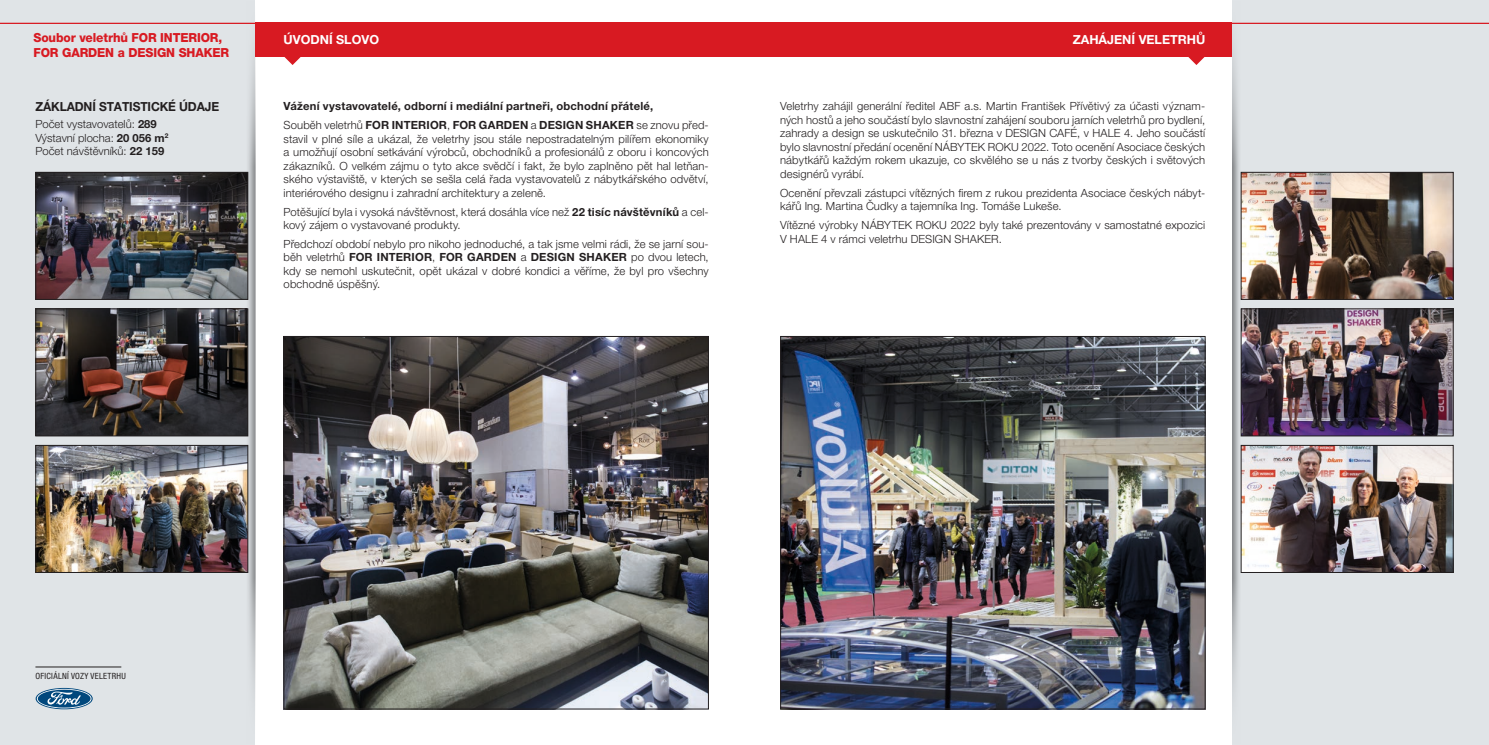
<style>
.page{position:relative;width:1489px;height:745px;background:#fff}
.page>*{position:absolute;margin:0;border:0;box-sizing:border-box;transform-origin:0 0}
.t1{font:800 12.5px "Helvetica Neue LT Pro";letter-spacing:-.01em;color:#d81a22;scale:.96 1}
.t2{font:700 12.5px "Helvetica Neue LT Pro";color:#fff}
.t3{font:700 12.5px "Helvetica Neue LT Pro";letter-spacing:-.01em;color:#231f20;scale:.96 1}
.t4{font:300 11.25px/13.5px "Helvetica Neue LT Pro";letter-spacing:.01em;color:#231f20}
.t5{font:700 11.25px/18.8px "Helvetica Neue LT Pro";letter-spacing:.02em;color:#231f20}
.t6{font:condensed 8.62px "Helvetica Neue LT Pro";letter-spacing:.035em;color:#231f20}
.s1{font-weight:700}
.s2{font-weight:300}
</style>
<div class="page">
<div style="left:233px;top:0;width:24px;height:744px;background:#020203;opacity:.45"></div>
<div style="left:1230px;top:0;width:24px;height:744px;background:#020203;opacity:.45"></div>
<div style="left:1245px;top:0;width:243px;height:744px;background:#e0e4e7"></div>
<div style="left:0;top:0;width:239px;height:744px;background:#e0e4e7"></div>
<div style="left:255px;top:23px;width:490px;height:34px;background:#d81a22"></div>
<div style="left:744px;top:23px;width:488px;height:34px;background:#d81a22"></div>
<hr style="left:0;top:23px;width:745px;height:1px;background:#d81a22">
<hr style="left:744px;top:23px;width:744px;height:1px;background:#d81a22">
<svg style="left:284px;top:57px;width:17px;height:8px"></svg>
<svg style="left:1188px;top:57px;width:17px;height:8px"></svg>
<img style="left:37px;top:447px;width:209px;height:123px">
<div style="left:35px;top:445px;width:213px;height:127px;border:1px solid #231f20"></div>
<img style="left:37px;top:310px;width:209px;height:124px">
<div style="left:35px;top:308px;width:213px;height:128px;border:1px solid #231f20"></div>
<img style="left:37px;top:174px;width:209px;height:123px">
<div style="left:35px;top:172px;width:213px;height:127px;border:1px solid #231f20"></div>
<img style="left:285px;top:338px;width:421px;height:368px">
<div style="left:283px;top:336px;width:425px;height:372px;border:1px solid #231f20"></div>
<img style="left:782px;top:338px;width:421px;height:368px">
<div style="left:780px;top:336px;width:425px;height:372px;border:1px solid #231f20"></div>
<div style="left:30px;top:659px;width:97px;height:14px;background:#fff;opacity:.2"></div>
<hr style="left:35px;top:666px;width:86px;height:1px;background:#231f20">
<svg style="left:36px;top:687px;width:57px;height:21px"></svg>
<img style="left:1242px;top:447px;width:209px;height:123px">
<div style="left:1240px;top:445px;width:213px;height:127px;border:1px solid #231f20"></div>
<img style="left:1242px;top:310px;width:209px;height:124px">
<div style="left:1240px;top:308px;width:213px;height:128px;border:1px solid #231f20"></div>
<img style="left:1242px;top:174px;width:209px;height:123px">
<div style="left:1240px;top:172px;width:213px;height:127px;border:1px solid #231f20"></div>
<p class="t1" style="left:33px;top:30px;width:198px">Soubor veletrhů FOR INTERIOR,</p>
<p class="t2" style="left:283px;top:32px;width:97px">ÚVODNÍ SLOVO</p>
<p class="t2" style="left:1072px;top:32px;width:134px">ZAHÁJENÍ VELETRHŮ</p>
<p class="t1" style="left:33px;top:45px;width:205px">FOR GARDEN a DESIGN SHAKER</p>
<p class="t3" style="left:35px;top:99px;width:193px">ZÁKLADNÍ STATISTICKÉ ÚDAJE</p>
<p class="t4" style="left:35px;top:117px;width:134px">Počet vystavovatelů: <span class="s1">289<br></span>Výstavní plocha: <span class="s1">20 056 m</span><sup>2<br></sup>Počet návštěvníků: <span class="s1">22 159</span></p>
<p class="t5" style="left:283px;top:97px;width:426px">Vážení vystavovatelé, odborní i mediální partneři, obchodní přátelé,<br><span class="s2">Souběh veletrhů</span> FOR INTERIOR<span class="s2">,</span> FOR GARDEN <span class="s2">a</span> DESIGN SHAKER <span class="s2">se znovu před-</span></p>
<p class="t4" style="left:283px;top:132px;width:426px;text-align:justify">stavil v plné síle a ukázal, že veletrhy jsou stále nepostradatelným pilířem ekonomiky a umožňují osobní setkávání výrobců, obchodníků a profesionálů z oboru i koncových zákazníků. O velkém zájmu o tyto akce svědčí i fakt, že bylo zaplněno pět hal letňan&shy;ského výstaviště, v kterých se sešla celá řada vystavovatelů z nábytkářského odvětví, interiérového designu i zahradní architektury a zeleně.</p>
<p class="t4" style="left:283px;top:204px;width:426px">Potěšující byla i vysoká návštěvnost, která dosáhla více než <span class="s1">22 tisíc návštěvníků</span> a cel&shy;kový zájem o vystavované produkty.</p>
<p class="t4" style="left:283px;top:237px;width:426px;text-align:justify">Předchozí období nebylo pro nikoho jednoduché, a tak jsme velmi rádi, že se jarní sou&shy;běh veletrhů <span class="s1">FOR INTERIOR</span>, <span class="s1">FOR GARDEN</span> a <span class="s1">DESIGN SHAKER</span> po dvou letech, kdy se nemohl uskutečnit, opět ukázal v dobré kondici a věříme, že byl pro všechny obchodně úspěšný.</p>
<p class="t4" style="left:780px;top:99px;width:426px;text-align:justify">Veletrhy zahájil generální ředitel ABF a.s. Martin František Přívětivý za účasti význam&shy;ných hostů a jeho součástí bylo slavnostní zahájení souboru jarních veletrhů pro bydlení, zahrady a design se uskutečnilo 31. března v DESIGN CAFÉ, v HALE 4. Jeho součástí bylo slavnostní předání ocenění NÁBYTEK ROKU 2022. Toto ocenění Asociace českých nábytkářů každým rokem ukazuje, co skvělého se u nás z tvorby českých i světových designérů vyrábí.</p>
<p class="t4" style="left:780px;top:186px;width:426px">Ocenění převzali zástupci vítězných firem z rukou prezidenta Asociace českých nábyt&shy;kářů Ing. Martina Čudky a tajemníka Ing. Tomáše Lukeše.</p>
<p class="t4" style="left:780px;top:218px;width:426px">Vítězné výrobky NÁBYTEK ROKU 2022 byly také prezentovány v samostatné expozici<br>V HALE 4 v rámci veletrhu DESIGN SHAKER.</p>
<p class="t6" style="left:35px;top:670px;width:92px">OFICIÁLNÍ VOZY VELETRHU</p>
</div>
